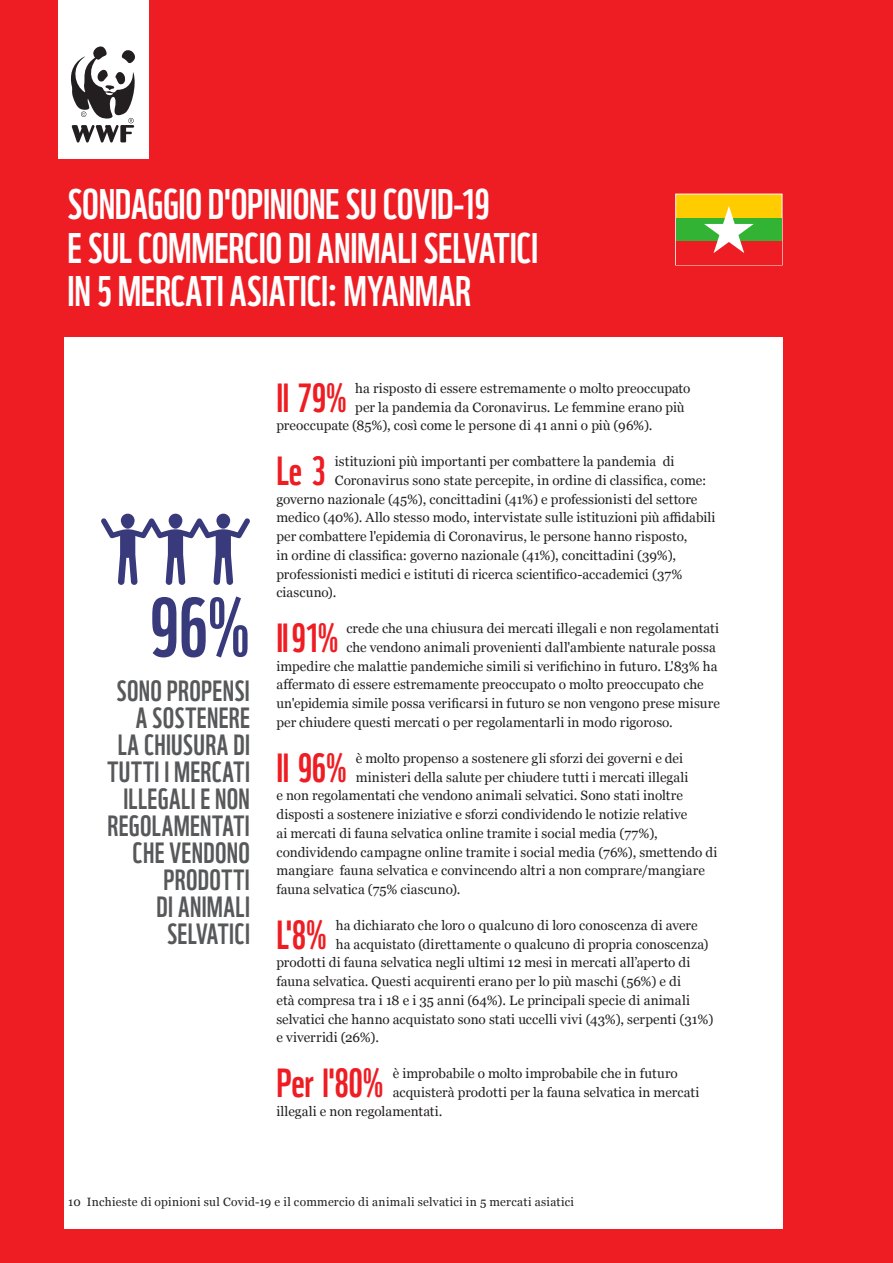
<style>
.page{position:relative;width:893px;height:1263px;background:#ee1d23}
.page>*{position:absolute;margin:0;border:0;box-sizing:border-box;transform-origin:0 0}
.A4_Italic_quotes_r{font:81px "WWF";color:#383a7c}
.A4_changeable_head{font:41.7px/43.5px "WWF";letter-spacing:-.01em;color:#fff}
._2016_Footnotes_text{font:39.6px "WWF";letter-spacing:-.01em;color:#ee1d23}
.A4_Italic_quotes_r-2{font:28.5px/27px "WWF";letter-spacing:.015em;color:#57585a;text-align:right}
._2016_Footnotes_text-2{font:13.5px "Georgia";letter-spacing:.005em;color:#231f20}
.A4_Folio_page_no_s{font:12px "Georgia";letter-spacing:.025em;color:#231f20}
</style>
<div class="page">
<div style="left:64px;top:338px;width:718px;height:891px;background:#fff"></div>
<div style="left:675px;top:194px;width:107px;height:71px;background:#fc0;border:1px solid #fff"></div>
<div style="left:676px;top:218px;width:106px;height:23px;background:#33b333"></div>
<div style="left:676px;top:241px;width:106px;height:24px;background:#ee1d23"></div>
<svg style="left:704px;top:206px;width:50px;height:47px"></svg>
<div style="left:121px;top:514px;width:14px;height:15px;background:#383a7c;border-radius:50%"></div>
<div style="left:216px;top:514px;width:14px;height:15px;background:#383a7c;border-radius:50%"></div>
<div style="left:169px;top:514px;width:13px;height:15px;background:#383a7c;border-radius:50%"></div>
<svg style="left:101px;top:518px;width:149px;height:67px"></svg>
<div style="left:58px;top:0;width:90px;height:159px;background:#fff"></div>
<svg style="left:71px;top:46px;width:64px;height:97px"></svg>
<p class="A4_changeable_head" style="left:68px;top:178px;width:472px">SONDAGGIO D'OPINIONE SU COVID-19<br>E SUL COMMERCIO DI ANIMALI SELVATICI<br>IN 5 MERCATI ASIATICI: MYANMAR</p>
<p class="A4_Italic_quotes_r" style="left:149px;top:564px;width:102px">96%</p>
<p class="A4_Italic_quotes_r-2" style="left:107px;top:674px;width:144px">SONO PROPENSI<br>A SOSTENERE<br>LA CHIUSURA DI<br>TUTTI I MERCATI<br>ILLEGALI E NON<br>REGOLAMENTATI<br>CHE VENDONO<br>PRODOTTI<br>DI ANIMALI<br>SELVATICI</p>
<p class="_2016_Footnotes_text" style="left:276px;top:366px;width:72px">Il 79%</p>
<p class="_2016_Footnotes_text-2" style="left:355px;top:378px;width:337px">ha risposto di essere estremamente o molto preoccupato</p>
<p class="_2016_Footnotes_text-2" style="left:355px;top:397px;width:331px">per la pandemia da Coronavirus. Le femmine erano più</p>
<p class="_2016_Footnotes_text-2" style="left:276px;top:416px;width:378px">preoccupate (85%), così come le persone di 41 anni o più (96%).</p>
<p class="_2016_Footnotes_text" style="left:276px;top:440px;width:51px">Le 3</p>
<p class="_2016_Footnotes_text-2" style="left:335px;top:452px;width:341px">istituzioni più importanti per combattere la pandemia di</p>
<p class="_2016_Footnotes_text-2" style="left:335px;top:470px;width:373px">Coronavirus sono state percepite, in ordine di classifica, come:</p>
<p class="_2016_Footnotes_text-2" style="left:276px;top:489px;width:423px">governo nazionale (45%), concittadini (41%) e professionisti del settore</p>
<p class="_2016_Footnotes_text-2" style="left:276px;top:508px;width:441px">medico (40%). Allo stesso modo, intervistate sulle istituzioni più affidabili</p>
<p class="_2016_Footnotes_text-2" style="left:276px;top:527px;width:412px">per combattere l'epidemia di Coronavirus, le persone hanno risposto,</p>
<p class="_2016_Footnotes_text-2" style="left:276px;top:545px;width:401px">in ordine di classifica: governo nazionale (41%), concittadini (39%),</p>
<p class="_2016_Footnotes_text-2" style="left:276px;top:564px;width:408px">professionisti medici e istituti di ricerca scientifico-accademici (37%</p>
<p class="_2016_Footnotes_text-2" style="left:276px;top:583px;width:61px">ciascuno).</p>
<p class="_2016_Footnotes_text" style="left:276px;top:607px;width:63px">Il 91%</p>
<p class="_2016_Footnotes_text-2" style="left:346px;top:619px;width:374px">crede che una chiusura dei mercati illegali e non regolamentati</p>
<p class="_2016_Footnotes_text-2" style="left:346px;top:637px;width:371px">che vendono animali provenienti dall'ambiente naturale possa</p>
<p class="_2016_Footnotes_text-2" style="left:276px;top:656px;width:443px">impedire che malattie pandemiche simili si verifichino in futuro. L'83% ha</p>
<p class="_2016_Footnotes_text-2" style="left:276px;top:675px;width:429px">affermato di essere estremamente preoccupato o molto preoccupato che</p>
<p class="_2016_Footnotes_text-2" style="left:276px;top:694px;width:445px">un'epidemia simile possa verificarsi in futuro se non vengono prese misure</p>
<p class="_2016_Footnotes_text-2" style="left:276px;top:712px;width:398px">per chiudere questi mercati o per regolamentarli in modo rigoroso.</p>
<p class="_2016_Footnotes_text" style="left:276px;top:736px;width:72px">Il 96%</p>
<p class="_2016_Footnotes_text-2" style="left:356px;top:748px;width:329px">è molto propenso a sostenere gli sforzi dei governi e dei</p>
<p class="_2016_Footnotes_text-2" style="left:356px;top:767px;width:334px">ministeri della salute per chiudere tutti i mercati illegali</p>
<p class="_2016_Footnotes_text-2" style="left:276px;top:786px;width:408px">e non regolamentati che vendono animali selvatici. Sono stati inoltre</p>
<p class="_2016_Footnotes_text-2" style="left:276px;top:804px;width:412px">disposti a sostenere iniziative e sforzi condividendo le notizie relative</p>
<p class="_2016_Footnotes_text-2" style="left:276px;top:823px;width:383px">ai mercati di fauna selvatica online tramite i social media (77%),</p>
<p class="_2016_Footnotes_text-2" style="left:276px;top:842px;width:443px">condividendo campagne online tramite i social media (76%), smettendo di</p>
<p class="_2016_Footnotes_text-2" style="left:276px;top:861px;width:430px">mangiare fauna selvatica e convincendo altri a non comprare/mangiare</p>
<p class="_2016_Footnotes_text-2" style="left:276px;top:879px;width:186px">fauna selvatica (75% ciascuno).</p>
<p class="_2016_Footnotes_text" style="left:276px;top:903px;width:52px">L'8%</p>
<p class="_2016_Footnotes_text-2" style="left:336px;top:915px;width:363px">ha dichiarato che loro o qualcuno di loro conoscenza di avere</p>
<p class="_2016_Footnotes_text-2" style="left:336px;top:934px;width:374px">ha acquistato (direttamente o qualcuno di propria conoscenza)</p>
<p class="_2016_Footnotes_text-2" style="left:276px;top:953px;width:416px">prodotti di fauna selvatica negli ultimi 12 mesi in mercati all’aperto di</p>
<p class="_2016_Footnotes_text-2" style="left:276px;top:971px;width:406px">fauna selvatica. Questi acquirenti erano per lo più maschi (56%) e di</p>
<p class="_2016_Footnotes_text-2" style="left:276px;top:990px;width:415px">età compresa tra i 18 e i 35 anni (64%). Le principali specie di animali</p>
<p class="_2016_Footnotes_text-2" style="left:276px;top:1009px;width:438px">selvatici che hanno acquistato sono stati uccelli vivi (43%), serpenti (31%)</p>
<p class="_2016_Footnotes_text-2" style="left:276px;top:1028px;width:104px">e viverridi (26%).</p>
<p class="_2016_Footnotes_text" style="left:276px;top:1051px;width:109px">Per l'80%</p>
<p class="_2016_Footnotes_text-2" style="left:393px;top:1063px;width:287px">è improbabile o molto improbabile che in futuro</p>
<p class="_2016_Footnotes_text-2" style="left:393px;top:1082px;width:308px">acquisterà prodotti per la fauna selvatica in mercati</p>
<p class="_2016_Footnotes_text-2" style="left:276px;top:1101px;width:168px">illegali e non regolamentati.</p>
<p class="A4_Folio_page_no_s" style="left:68px;top:1193px;width:507px">10 Inchieste di opinioni sul Covid-19 e il commercio di animali selvatici in 5 mercati asiatici</p>
</div>
